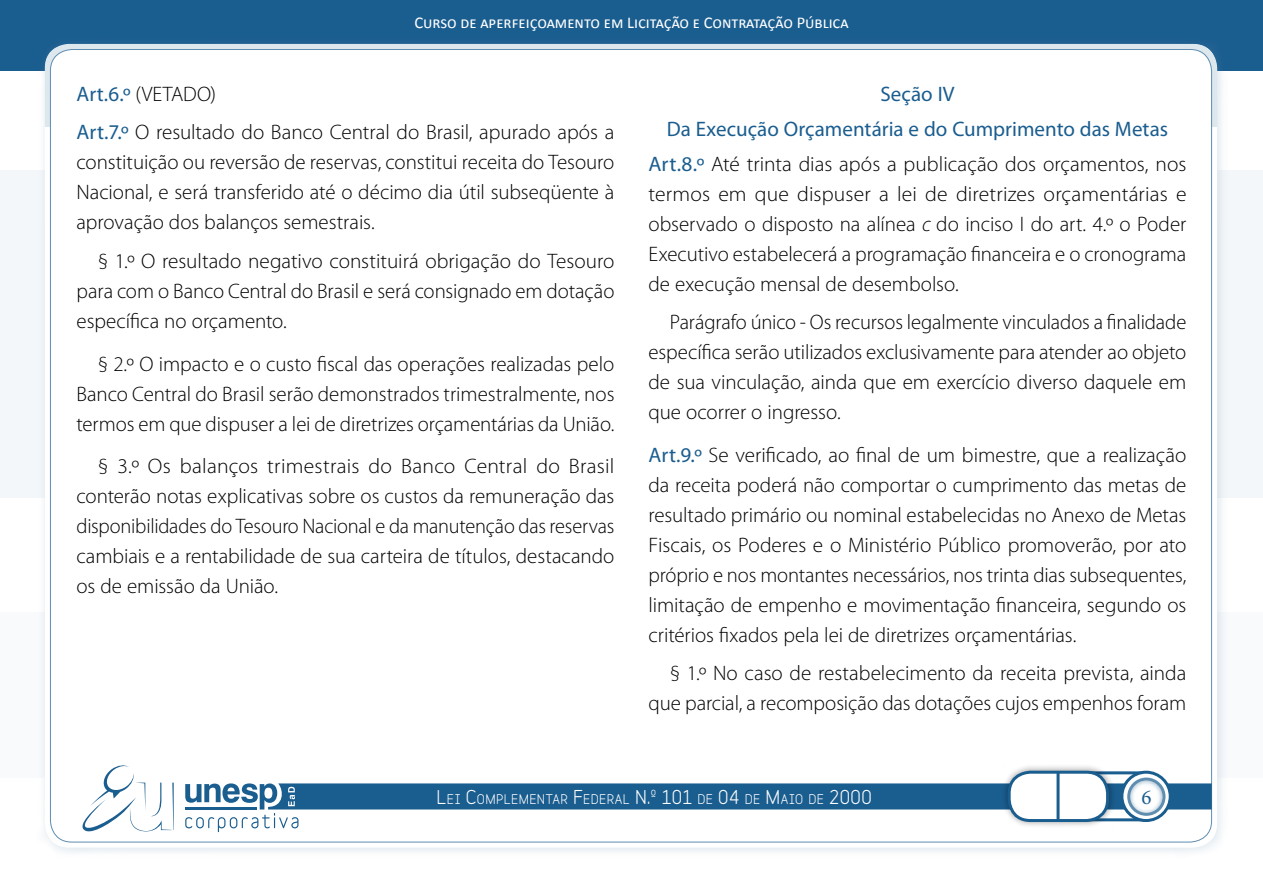
<style>
.page{position:relative;width:1263px;height:893px;background:#fff}
.page>*{position:absolute;margin:0;border:0;box-sizing:border-box;transform-origin:0 0}
.t1{font:300 21px/30px "Myriad Pro";letter-spacing:-.005em;color:#000;text-align:justify}
.t2{font:21px/34.8px "Myriad Pro";letter-spacing:.005em;color:#1a5d8f;text-align:center}
.t3{font:21px "Minion Pro";color:#1a5d8f}
.t4{font:700 18px "Variable";letter-spacing:.02em;color:#fff}
.t5{font:16.5px "Calibri";color:#fff}
.t6{font:700 12.6px "Variable";letter-spacing:.03em;color:#fff}
.s1{font-weight:400;color:#1a5d8f}
.s2{font-weight:300;color:#000}
.s3{font-style:italic}
.s4{font-size:12.6px}
.s5{font-size:18px}
</style>
<div class="page">
<div style="left:0;top:0;width:1263px;height:71px;background:#1a5d8f"></div>
<div style="left:0;top:612px;width:1263px;height:166px;background:#f8fafc"></div>
<div style="left:0;top:170px;width:1263px;height:327px;background:#f4f7f9"></div>
<div style="left:37px;top:36px;width:1190px;height:822px;background:#6d95b4;opacity:.25"></div>
<svg style="left:45px;top:44px;width:1172px;height:83px;fill:#dde7ee"></svg>
<div style="left:50px;top:50px;width:1161px;height:792px;background:#fff;border-radius:21px"></div>
<svg style="left:185px;top:783px;width:1027px;height:49px"></svg>
<svg style="left:82px;top:765px;width:92px;height:67px"></svg>
<div style="left:1058px;top:771px;width:87px;height:50px;border:3px solid #1a5d8f"></div>
<svg style="left:1122px;top:772px;width:48px;height:48px"></svg>
<div style="left:1120px;top:771px;width:52px;height:51px;border:3px solid #1a5d8f;border-radius:50%"></div>
<div style="left:1000px;top:763px;width:116px;height:66px;background:#000;opacity:.4"></div>
<div style="left:1009px;top:772px;width:98px;height:48px;background:#fff;border-radius:21px"></div>
<div style="left:1008px;top:771px;width:101px;height:51px;border:3px solid #1a5d8f;border-radius:21px"></div>
<hr style="left:1056px;top:773px;width:3px;height:47px;background:#1a5d8f">
<div style="left:1127px;top:777px;width:38px;height:39px;border:3px solid #5f8db0;border-radius:50%"></div>
<div style="left:1117px;top:779px;width:58px;height:34px;background:#1a5d8f;opacity:.6"></div>
<p class="t5" style="left:414px;top:12px;width:436px">Curso de aperfeiçoamento em Licitação e Contratação Pública</p>
<p class="t1" style="left:77px;top:75px;width:539px;line-height:38.5px"><span class="s1">Art.6.º</span> (VETADO)<br><span class="s1">Art.7.º</span> O resultado do Banco Central do Brasil, apurado após a</p>
<p class="t1" style="left:77px;top:148px;width:539px">constituição ou reversão de reservas, constitui receita do Tesouro Nacional, e será transferido até o décimo dia útil subseqüente à aprovação dos balanços semestrais.</p>
<p class="t1" style="left:77px;top:246px;width:539px;text-indent:21px">§ 1.º O resultado negativo constituirá obrigação do Tesouro para com o Banco Central do Brasil e será consignado em dotação específica no orçamento.</p>
<p class="t1" style="left:77px;top:349px;width:539px;text-indent:21px">§ 2.º O impacto e o custo fiscal das operações realizadas pelo Banco Central do Brasil serão demonstrados trimestralmente, nos termos em que dispuser a lei de diretrizes orçamentárias da União.</p>
<p class="t1" style="left:77px;top:452px;width:539px;text-indent:21px">§ 3.º Os balanços trimestrais do Banco Central do Brasil conterão notas explicativas sobre os custos da remuneração das disponibilidades do Tesouro Nacional e da manutenção das reservas cambiais e a rentabilidade de sua carteira de títulos, destacando os de emissão da União.</p>
<p class="t2" style="left:648px;top:76px;width:539px">Seção IV<br>Da Execução Orçamentária e do Cumprimento das Metas<br>Art.8.º <span class="s2">Até trinta dias após a publicação dos orçamentos, nos</span></p>
<p class="t1" style="left:648px;top:179px;width:540px">termos em que dispuser a lei de diretrizes orçamentárias e observado o disposto na alínea <span class="s3">c</span> do inciso I do art. 4.º o Poder Executivo estabelecerá a programação financeira e o cronograma de execução mensal de desembolso.</p>
<p class="t1" style="left:648px;top:307px;width:539px;text-indent:21px">Parágrafo único - Os recursos legalmente vinculados a finalidade específica serão utilizados exclusivamente para atender ao objeto de sua vinculação, ainda que em exercício diverso daquele em que ocorrer o ingresso.</p>
<p class="t1" style="left:648px;top:440px;width:539px"><span class="s1">Art.9.º</span> Se verificado, ao final de um bimestre, que a realização da receita poderá não comportar o cumprimento das metas de resultado primário ou nominal estabelecidas no Anexo de Metas Fiscais, os Poderes e o Ministério Público promoverão, por ato próprio e nos montantes necessários, nos trinta dias subsequentes, limitação de empenho e movimentação financeira, segundo os critérios fixados pela lei de diretrizes orçamentárias.</p>
<p class="t1" style="left:648px;top:659px;width:539px;text-align:right">§ 1.º No caso de restabelecimento da receita prevista, ainda que parcial, a recomposição das dotações cujos empenhos foram</p>
<p class="t4" style="left:651px;top:786px;width:223px"><sup>º</sup> 101 <span class="s4">DE</span> 04 <span class="s4">DE</span> M <span class="s4">AIO DE</span> 2000</p>
<p class="t6" style="left:436px;top:791px;width:215px"><span class="s5">L</span>EI <span class="s5">C</span>OMPLEMENTAR <span class="s5">F</span>EDERAL <span class="s5">N.</span></p>
<p class="t3" style="left:1141px;top:783px;width:12px">6</p>
</div>
